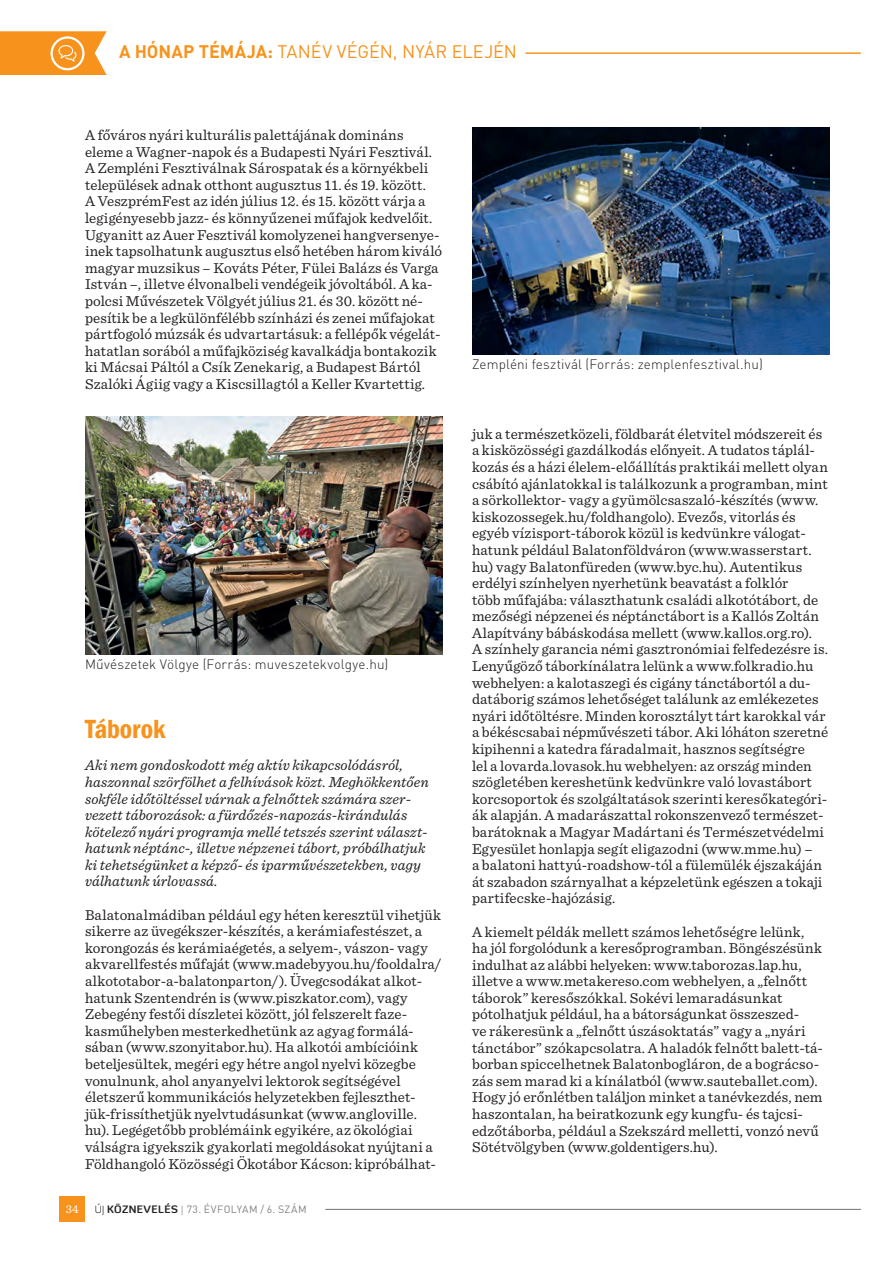
<style>
.page{position:relative;width:893px;height:1263px;background:#fff}
.page>*{position:absolute;margin:0;border:0;box-sizing:border-box;transform-origin:0 0}
.Alcím_cikk{font:600 condensed 27px "Franklin Gothic";letter-spacing:-.005em;color:#f7931d}
.t1{font:18px "DIN Pro";letter-spacing:-.005em;color:#f7931d}
.Body_text_1_sor_fölé{font:15px/16.6px "Sentinel";letter-spacing:.01em;color:#231f20}
.Body_text{font:italic 15px/16.6px "Sentinel";letter-spacing:.01em;color:#231f20}
.Képaláírás{font:300 13.5px "DIN Pro";letter-spacing:.01em;color:#231f20}
.t2{font:12px "Sentinel";color:#fff}
.t3{font:10.5px "DIN Pro";letter-spacing:.04em;color:#808285}
.s1{font-weight:700}
.s2{font-family:"Diavlo";font-weight:300;color:#231f20}
.s3{font-family:"Diavlo";font-weight:700;color:#231f20}
.s4{font-family:"Sentinel"}
</style>
<div class="page">
<div style="left:60px;top:1197px;width:25px;height:25px;background:#f7931d"></div>
<hr style="left:325px;top:1209px;width:536px;height:1px;background:#808285">
<svg style="left:0;top:31px;width:107px;height:44px;background:#f7a039"></svg>
<hr style="left:526px;top:52px;width:334px;height:2px;background:#f7931d">
<img style="left:85px;top:417px;width:357px;height:238px">
<img style="left:472px;top:128px;width:357px;height:226px">
<p class="t1" style="left:119px;top:40px;width:400px"><span class="s1">A HÓNAP TÉMÁJA:</span> TANÉV VÉGÉN, NYÁR ELEJÉN</p>
<p class="Body_text_1_sor_fölé" style="left:85px;top:126px;width:359px">A főváros nyári kulturális palettájának domináns eleme a Wagner-napok és a Budapesti Nyári Fesztivál.<br>A Zempléni Fesztiválnak Sárospatak és a környékbeli települések adnak otthont augusztus 11. és 19. között.<br>A VeszprémFest az idén július 12. és 15. között várja a legigényesebb jazz- és könnyűzenei műfajok kedvelőit.<br>Ugyanitt az Auer Fesztivál komolyzenei hangversenye&shy;inek tapsolhatunk augusztus első hetében három kiváló magyar muzsikus – Kováts Péter, Fülei Balázs és Varga István –, illetve élvonalbeli vendégeik jóvoltából. A ka&shy;polcsi Művészetek Völgyét július 21. és 30. között né&shy;pesítik be a legkülönfélébb színházi és zenei műfajokat pártfogoló múzsák és udvartartásuk: a fellépők végelát&shy;hatatlan sorából a műfajköziség kavalkádja bontakozik ki Mácsai Páltól a Csík Zenekarig, a Budapest Bártól Szalóki Ágiig vagy a Kiscsillagtól a Keller Kvartettig.</p>
<p class="Képaláírás" style="left:85px;top:655px;width:305px">Művészetek Völgye (Forrás: muveszetekvolgye.hu)</p>
<p class="Alcím_cikk" style="left:85px;top:711px;width:82px">Táborok</p>
<p class="Body_text" style="left:85px;top:756px;width:345px">Aki nem gondoskodott még aktív kikapcsolódásról, haszonnal szörfölhet a felhívások közt. Meghökkentően sokféle időtöltéssel várnak a felnőttek számára szer&shy;vezett táborozások: a fürdőzés-napozás-kirándulás kötelező nyári programja mellé tetszés szerint választ&shy;hatunk néptánc-, illetve népzenei tábort, próbálhatjuk ki tehetségünket a képző- és iparművészetekben, vagy válhatunk úrlovassá.</p>
<p class="Body_text_1_sor_fölé" style="left:85px;top:905px;width:358px">Balatonalmádiban például egy héten keresztül vihetjük sikerre az üvegékszer-készítés, a kerámiafestészet, a korongozás és kerámiaégetés, a selyem-, vászon- vagy akvarellfestés műfaját (www.madebyyou.hu/fooldalra/ alkototabor-a-balatonparton/). Üvegcsodákat alkot&shy;hatunk Szentendrén is (www.piszkator.com), vagy Zebegény festői díszletei között, jól felszerelt faze&shy;kasműhelyben mesterkedhetünk az agyag formálá&shy;sában (www.szonyitabor.hu). Ha alkotói ambícióink beteljesültek, megéri egy hétre angol nyelvi közegbe vonulnunk, ahol anyanyelvi lektorok segítségével életszerű kommunikációs helyzetekben fejleszthet&shy;jük-frissíthetjük nyelvtudásunkat (www.angloville. hu). Legégetőbb problémáink egyikére, az ökológiai válságra igyekszik gyakorlati megoldásokat nyújtani a Földhangoló Közösségi Ökotábor Kácson: kipróbálhat-</p>
<p class="t2" style="left:66px;top:1200px;width:15px">34</p>
<p class="t3" style="left:95px;top:1202px;width:214px"><span class="s2">ÚJ</span> <span class="s3">KÖZNEVELÉS</span> <span class="s4">|</span> 73. ÉVFOLYAM / 6. SZÁM</p>
<p class="Képaláírás" style="left:472px;top:355px;width:292px">Zempléni fesztivál (Forrás: zemplenfesztival.hu)</p>
<p class="Body_text_1_sor_fölé" style="left:472px;top:424px;width:358px">juk a természetközeli, földbarát életvitel módszereit és a kisközösségi gazdálkodás előnyeit. A tudatos táplál&shy;kozás és a házi élelem-előállítás praktikái mellett olyan csábító ajánlatokkal is találkozunk a programban, mint a sörkollektor- vagy a gyümölcsaszaló-készítés (www. kiskozossegek.hu/foldhangolo). Evezős, vitorlás és egyéb vízisport-táborok közül is kedvünkre válogat&shy;hatunk például Balatonföldváron (www.wasserstart. hu) vagy Balatonfüreden (www.byc.hu). Autentikus erdélyi színhelyen nyerhetünk beavatást a folklór<br>több műfajába: választhatunk családi alkotótábort, de mezőségi népzenei és néptánctábort is a Kallós Zoltán Alapítvány bábáskodása mellett (www.kallos.org.ro).<br>A színhely garancia némi gasztronómiai felfedezésre is.<br>Lenyűgöző táborkínálatra lelünk a www.folkradio.hu webhelyen: a kalotaszegi és cigány tánctábortól a du&shy;datáborig számos lehetőséget találunk az emlékezetes nyári időtöltésre. Minden korosztályt tárt karokkal vár a békéscsabai népművészeti tábor. Aki lóháton szeretné kipihenni a katedra fáradalmait, hasznos segítségre<br>lel a lovarda.lovasok.hu webhelyen: az ország minden szögletében kereshetünk kedvünkre való lovastábort korcsoportok és szolgáltatások szerinti keresőkategóri&shy;ák alapján. A madarászattal rokonszenvező természet&shy;barátoknak a Magyar Madártani és Természetvédelmi Egyesület honlapja segít eligazodni (www.mme.hu) –<br>a balatoni hattyú-roadshow-tól a fülemülék éjszakáján át szabadon szárnyalhat a képzeletünk egészen a tokaji partifecske-hajózásig.</p>
<p class="Body_text_1_sor_fölé" style="left:472px;top:922px;width:352px">A kiemelt példák mellett számos lehetőségre lelünk, ha jól forgolódunk a keresőprogramban. Böngészésünk indulhat az alábbi helyeken: www.taborozas.lap.hu, illetve a www.metakereso.com webhelyen, a „felnőtt táborok” keresőszókkal. Sokévi lemaradásunkat pótolhatjuk például, ha a bátorságunkat összeszed-<br>ve rákeresünk a „felnőtt úszásoktatás” vagy a „nyári tánctábor” szókapcsolatra. A haladók felnőtt balett-tá&shy;borban spiccelhetnek Balatonbogláron, de a bográcso&shy;zás sem marad ki a kínálatból (www.sauteballet.com).<br>Hogy jó erőnlétben találjon minket a tanévkezdés, nem haszontalan, ha beiratkozunk egy kungfu- és tajcsi&shy;edzőtáborba, például a Szekszárd melletti, vonzó nevű Sötétvölgyben (www.goldentigers.hu).</p>
</div>
